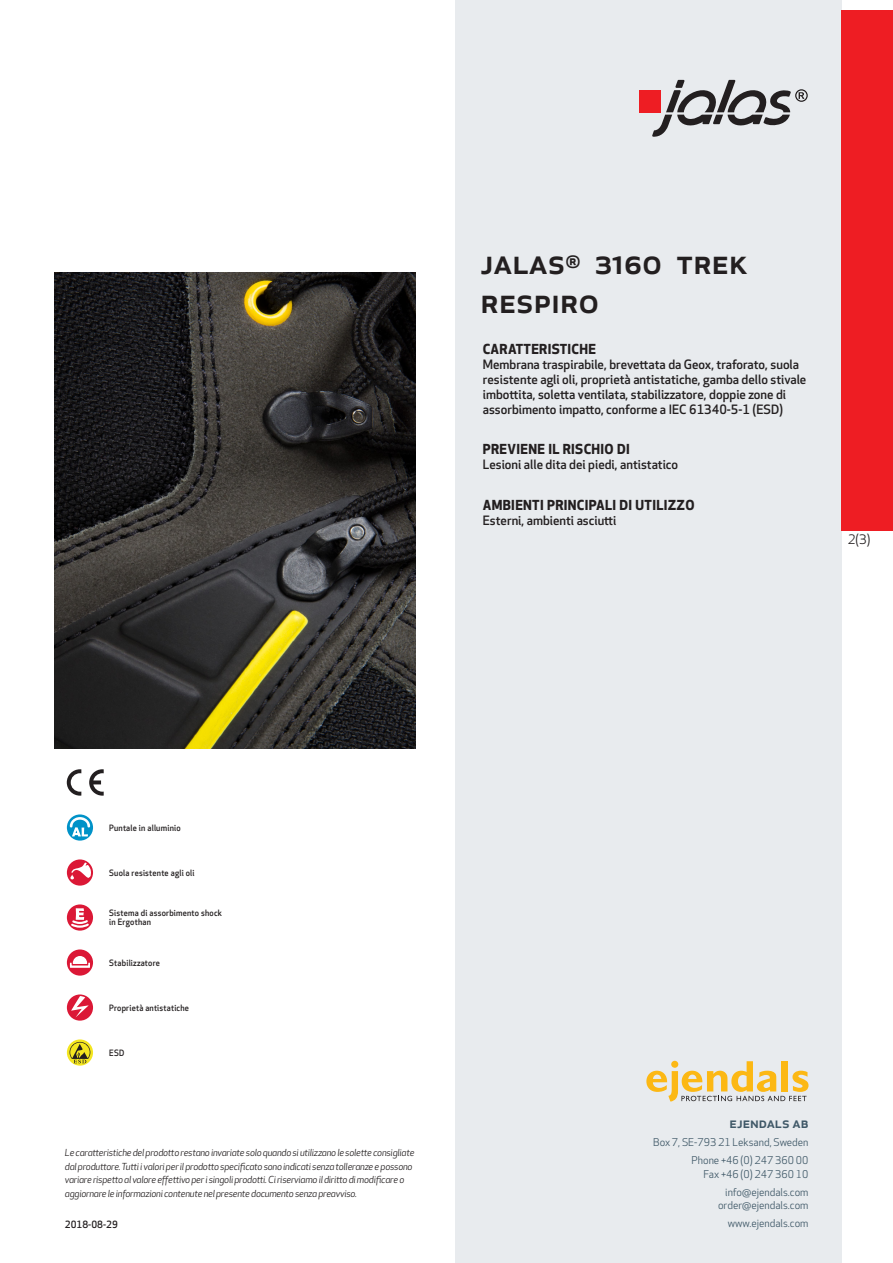
<style>
.page{position:relative;width:893px;height:1263px;background:#fff}
.page>*{position:absolute;margin:0;border:0;box-sizing:border-box;transform-origin:0 0}
.prodname{font:500 34.5px/39px "Apex New";color:#231f20}
.t1{font:500 15px "Apex New";color:#405968}
.Funktion_body{font:700 13.5px "Apex New";letter-spacing:.025em;color:#231f20}
.t2{font:12.75px "Apex New";color:#231f20}
.Funktion_body-2{font:500 12.6px/15px "Apex New";color:#231f20}
.t3{font:10.5px/18px "Apex New";color:#405968;text-align:right}
.Sidfot_datum{font:500 9.75px "Apex New";color:#231f20}
.t4{font:italic 9.45px/13.5px "Apex New";letter-spacing:-.025em;color:#231f20}
.Artikel{font:500 8.55px/9px "Apex New";letter-spacing:.025em;color:#231f20;scale:.95 1}
</style>
<div class="page">
<div style="left:455px;top:0;width:387px;height:1263px;background:#e8ebee"></div>
<svg style="left:646px;top:1061px;width:162px;height:40px"></svg>
<div style="left:842px;top:11px;width:51px;height:520px;background:#ee1d23"></div>
<div style="left:639px;top:90px;width:22px;height:22px;background:#ee1d23"></div>
<svg style="left:652px;top:80px;width:156px;height:57px"></svg>
<svg style="left:67px;top:814px;width:26px;height:27px"></svg>
<svg style="left:70px;top:817px;width:20px;height:19px"></svg>
<svg style="left:67px;top:859px;width:26px;height:27px"></svg>
<svg style="left:70px;top:862px;width:21px;height:17px"></svg>
<svg style="left:67px;top:904px;width:26px;height:27px"></svg>
<svg style="left:69px;top:908px;width:22px;height:21px"></svg>
<div style="left:67px;top:949px;width:26px;height:27px;background:#db1836;border-radius:50%"></div>
<svg style="left:70px;top:956px;width:20px;height:12px"></svg>
<svg style="left:67px;top:994px;width:26px;height:27px"></svg>
<svg style="left:71px;top:996px;width:18px;height:21px"></svg>
<svg style="left:67px;top:1039px;width:26px;height:26px"></svg>
<svg style="left:70px;top:1042px;width:20px;height:21px"></svg>
<svg style="left:89px;top:769px;width:15px;height:27px"></svg>
<svg style="left:67px;top:769px;width:14px;height:27px"></svg>
<img style="left:54px;top:272px;width:361px;height:476px">
<p class="prodname" style="left:480px;top:241px;width:269px">JALAS<sup>®</sup> 3160 Trek<br>Respiro</p>
<p class="Funktion_body" style="left:483px;top:339px;width:115px">CARATTERISTICHE</p>
<p class="Funktion_body-2" style="left:483px;top:356px;width:325px">Membrana traspirabile, brevettata da Geox, traforato, suola resistente agli oli, proprietà antistatiche, gamba dello stivale imbottita, soletta ventilata, stabilizzatore, doppie zone di assorbimento impatto, conforme a IEC 61340-5-1 (ESD)</p>
<p class="Funktion_body" style="left:483px;top:440px;width:149px">PREVIENE IL RISCHIO DI</p>
<p class="Funktion_body-2" style="left:483px;top:457px;width:197px">Lesioni alle dita dei piedi, antistatico</p>
<p class="Funktion_body" style="left:483px;top:495px;width:213px">AMBIENTI PRINCIPALI DI UTILIZZO</p>
<p class="Funktion_body-2" style="left:483px;top:513px;width:135px">Esterni, ambienti asciutti</p>
<p class="t2" style="left:848px;top:531px;width:24px">2(3)</p>
<p class="Artikel" style="left:109px;top:823px;width:77px">Puntale in alluminio</p>
<p class="Artikel" style="left:109px;top:868px;width:91px">Suola resistente agli oli</p>
<p class="Artikel" style="left:109px;top:909px;width:120px">Sistema di assorbimento shock in Ergothan</p>
<p class="Artikel" style="left:109px;top:958px;width:55px">Stabilizzatore</p>
<p class="Artikel" style="left:109px;top:1003px;width:85px">Proprietà antistatiche</p>
<p class="Artikel" style="left:109px;top:1048px;width:17px">ESD</p>
<p class="t4" style="left:65px;top:1146px;width:351px">Le caratteristiche del prodotto restano invariate solo quando si utilizzano le solette consigliate dal produttore. Tutti i valori per il prodotto specificato sono indicati senza tolleranze e possono variare rispetto al valore effettivo per i singoli prodotti. Ci riserviamo il diritto di modificare o aggiornare le informazioni contenute nel presente documento senza preavviso.</p>
<p class="Sidfot_datum" style="left:65px;top:1218px;width:54px">2018-08-29</p>
<h2 class="t1" style="left:729px;top:1113px;width:80px">ejendals ab</h2>
<p class="t3" style="left:653px;top:1133px;width:157px">Box 7, SE-793 21 Leksand, Sweden<br>Phone +46 (0) 247 360 00</p>
<p class="t3" style="left:703px;top:1165px;width:107px">Fax +46 (0) 247 360 10 info@ejendals.com</p>
<p class="t3" style="left:718px;top:1196px;width:92px">order@ejendals.com</p>
<p class="t3" style="left:728px;top:1215px;width:82px">www.ejendals.com</p>
</div>
